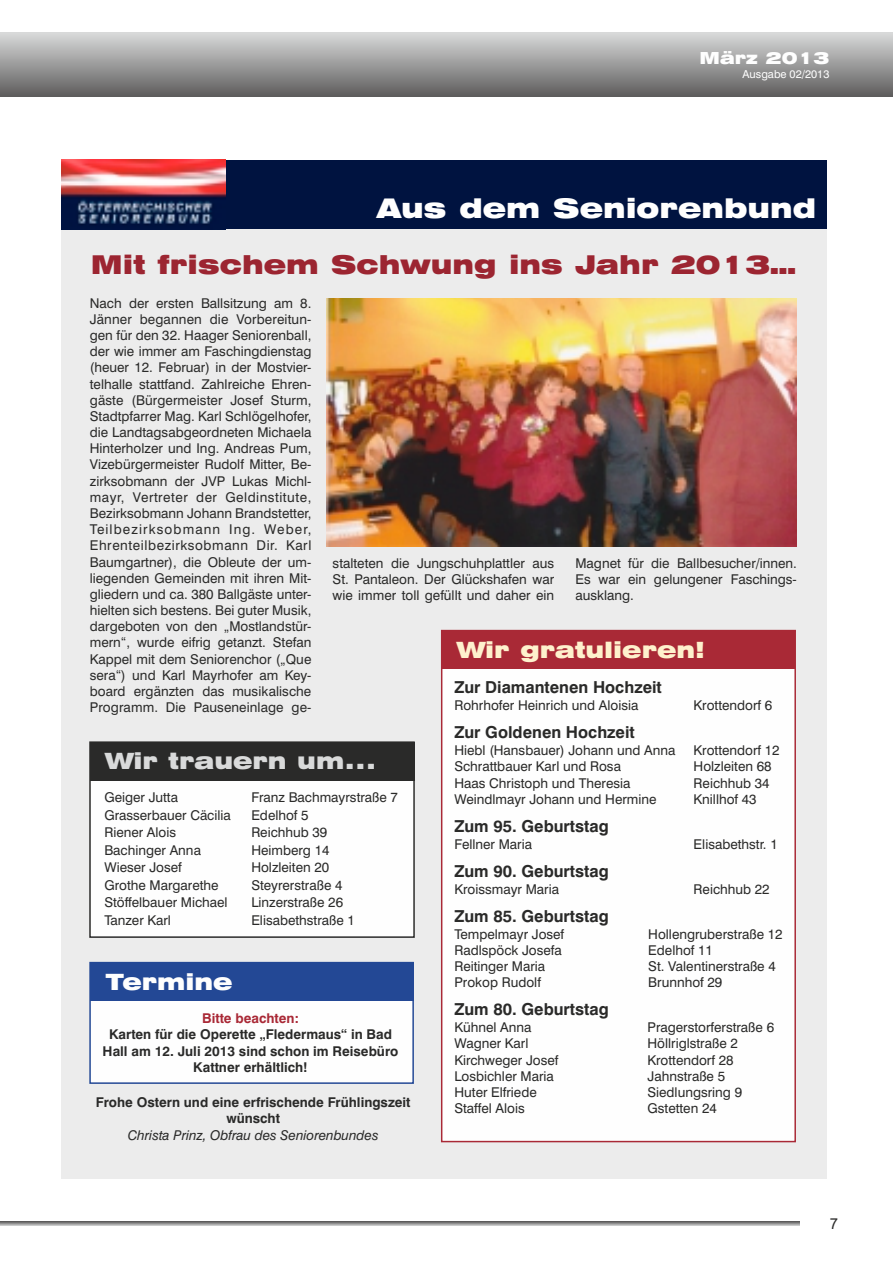
<style>
.page{position:relative;width:893px;height:1263px;background:#fff}
.page>*{position:absolute;margin:0;border:0;box-sizing:border-box;transform-origin:0 0}
.t1{font:900 expanded 27px "Swiss 721 BT";color:#fefefe}
.t2{font:900 expanded 25.8px "Swiss 721 BT";color:#9c2531}
.t3{font:900 expanded 22.35px "Swiss 721 BT";color:#fef1cd}
.t4{font:900 expanded 22.35px "Swiss 721 BT";color:#d9dada}
.t5{font:900 expanded 22.35px "Swiss 721 BT";color:#fefefe}
.t6{font:900 expanded 16.65px "Swiss 721 BT";color:#fefefe}
.t7{font:700 16.5px "Swiss 721 BT";color:#2a2a29}
.t8{font:15px "Arial";color:#2a2a29}
.t9{font:13.5px/16.2px "Swiss 721 BT";color:#2a2a29;text-align:justify}
.t10{font:700 13.5px/16.2px "Swiss 721 BT";color:#2a2a29;text-align:center}
.t11{font:italic 13.5px "Swiss 721 BT";color:#2a2a29}
.t12{font:700 13.5px "Swiss 721 BT";color:#a92936}
.t13{font:11.1px "Swiss 721 BT";color:#fefefe}
</style>
<div class="page">
<div style="left:0;top:33px;width:893px;height:64px;background:linear-gradient(to bottom,#d8d9d9,#5f5e5e)"></div>
<svg style="left:0;top:1221px;width:799px;height:4px;background:#838282"></svg>
<div style="left:61px;top:160px;width:766px;height:70px;background:#001340"></div>
<div style="left:61px;top:230px;width:766px;height:948px;background:#ececec"></div>
<img style="left:61px;top:160px;width:165px;height:65px">
<div style="left:442px;top:630px;width:353px;height:511px;background:#fefefe"></div>
<div style="left:90px;top:1001px;width:323px;height:82px;background:#fefefe"></div>
<div style="left:90px;top:742px;width:324px;height:195px;background:#fefefe"></div>
<div style="left:442px;top:630px;width:353px;height:39px;background:#a92936"></div>
<div style="left:90px;top:962px;width:323px;height:39px;background:#234895"></div>
<div style="left:90px;top:742px;width:324px;height:38px;background:#2a2a29"></div>
<div style="left:89px;top:962px;width:325px;height:122px;border:1px solid #234895"></div>
<div style="left:89px;top:741px;width:326px;height:197px;border:1px solid #2a2a29"></div>
<img style="left:327px;top:299px;width:470px;height:247px">
<p class="t6" style="left:700px;top:51px;width:131px">März 2013</p>
<p class="t13" style="left:743px;top:70px;width:88px">Ausgabe 02/2013</p>
<h1 class="t1" style="left:377px;top:197px;width:441px">Aus dem Seniorenbund</h1>
<h2 class="t2" style="left:91px;top:255px;width:706px">Mit frischem Schwung ins Jahr 2013…</h2>
<p class="t9" style="left:90px;top:296px;width:223px">Nach der ersten Ballsitzung am 8.<br>Jänner begannen die Vorbereitun&shy;gen für den 32. Haager Seniorenball, der wie immer am Faschingdienstag (heuer 12. Februar) in der Mostvier&shy;telhalle stattfand. Zahlreiche Ehren&shy;gäste (Bürgermeister Josef Sturm, Stadtpfarrer Mag. Karl Schlögelhofer, die Landtagsabgeordneten Michaela Hinterholzer und Ing. Andreas Pum, Vizebürgermeister Rudolf Mitter, Be&shy;zirksobmann der JVP Lukas Michl&shy;mayr, Vertreter der Geldinstitute, Bezirksobmann Johann Brandstetter, Teilbezirksobmann Ing. Weber, Ehrenteilbezirksobmann Dir. Karl Baumgartner), die Obleute der um&shy;liegenden Gemeinden mit ihren Mit&shy;gliedern und ca. 380 Ballgäste unter&shy;hielten sich bestens. Bei guter Musik, dargeboten von den „Mostlandstür&shy;mern“, wurde eifrig getanzt. Stefan Kappel mit dem Seniorenchor („Que sera“) und Karl Mayrhofer am Key&shy;board ergänzten das musikalische Programm. Die Pauseneinlage ge-</p>
<p class="t9" style="left:333px;top:556px;width:223px">stalteten die Jungschuhplattler aus St. Pantaleon. Der Glückshafen war wie immer toll gefüllt und daher ein</p>
<p class="t9" style="left:575px;top:556px;width:223px">Magnet für die Ballbesucher/innen.<br>Es war ein gelungener Faschings&shy;ausklang.</p>
<h3 class="t3" style="left:457px;top:641px;width:249px">Wir gratulieren!</h3>
<p class="t7" style="left:454px;top:681px;width:209px">Zur Diamantenen Hochzeit</p>
<p class="t9" style="left:454px;top:699px;width:185px">Rohrhofer Heinrich und Aloisia</p>
<p class="t9" style="left:694px;top:699px;width:80px">Krottendorf 6</p>
<p class="t7" style="left:454px;top:726px;width:182px">Zur Goldenen Hochzeit</p>
<p class="t9" style="left:454px;top:744px;width:223px">Hiebl (Hansbauer) Johann und Anna</p>
<p class="t9" style="left:694px;top:744px;width:88px">Krottendorf 12</p>
<p class="t9" style="left:454px;top:760px;width:168px">Schrattbauer Karl und Rosa</p>
<p class="t9" style="left:694px;top:760px;width:79px">Holzleiten 68</p>
<p class="t9" style="left:454px;top:776px;width:178px">Haas Christoph und Theresia</p>
<p class="t9" style="left:694px;top:776px;width:78px">Reichhub 34</p>
<p class="t9" style="left:454px;top:792px;width:204px">Weindlmayr Johann und Hermine</p>
<p class="t9" style="left:694px;top:792px;width:65px">Knillhof 43</p>
<p class="t7" style="left:454px;top:819px;width:156px">Zum 95. Geburtstag</p>
<p class="t9" style="left:454px;top:837px;width:79px">Fellner Maria</p>
<p class="t9" style="left:694px;top:837px;width:86px">Elisabethstr. 1</p>
<p class="t7" style="left:454px;top:864px;width:156px">Zum 90. Geburtstag</p>
<p class="t9" style="left:454px;top:882px;width:106px">Kroissmayr Maria</p>
<p class="t9" style="left:694px;top:882px;width:78px">Reichhub 22</p>
<p class="t7" style="left:454px;top:909px;width:156px">Zum 85. Geburtstag</p>
<p class="t9" style="left:454px;top:927px;width:111px">Tempelmayr Josef</p>
<p class="t9" style="left:648px;top:927px;width:136px">Hollengruberstraße 12</p>
<p class="t9" style="left:454px;top:943px;width:109px">Radlspöck Josefa</p>
<p class="t9" style="left:648px;top:943px;width:66px">Edelhof 11</p>
<p class="t9" style="left:454px;top:959px;width:92px">Reitinger Maria</p>
<p class="t9" style="left:648px;top:959px;width:129px">St. Valentinerstraße 4</p>
<p class="t9" style="left:454px;top:975px;width:88px">Prokop Rudolf</p>
<p class="t9" style="left:648px;top:975px;width:76px">Brunnhof 29</p>
<p class="t7" style="left:454px;top:1003px;width:156px">Zum 80. Geburtstag</p>
<p class="t9" style="left:454px;top:1020px;width:79px">Kühnel Anna</p>
<p class="t9" style="left:647px;top:1020px;width:128px">Pragerstorferstraße 6</p>
<p class="t9" style="left:454px;top:1037px;width:75px">Wagner Karl</p>
<p class="t9" style="left:647px;top:1037px;width:92px">Höllriglstraße 2</p>
<p class="t9" style="left:454px;top:1053px;width:105px">Kirchweger Josef</p>
<p class="t9" style="left:647px;top:1053px;width:88px">Krottendorf 28</p>
<p class="t9" style="left:454px;top:1069px;width:101px">Losbichler Maria</p>
<p class="t9" style="left:647px;top:1069px;width:79px">Jahnstraße 5</p>
<p class="t9" style="left:454px;top:1085px;width:84px">Huter Elfriede</p>
<p class="t9" style="left:647px;top:1085px;width:96px">Siedlungsring 9</p>
<p class="t9" style="left:454px;top:1101px;width:72px">Staffel Alois</p>
<p class="t9" style="left:647px;top:1101px;width:71px">Gstetten 24</p>
<h3 class="t4" style="left:106px;top:752px;width:272px">Wir trauern um...</h3>
<p class="t9" style="left:104px;top:790px;width:75px">Geiger Jutta</p>
<p class="t9" style="left:251px;top:790px;width:148px">Franz Bachmayrstraße 7</p>
<p class="t9" style="left:104px;top:808px;width:128px">Grasserbauer Cäcilia</p>
<p class="t9" style="left:251px;top:808px;width:59px">Edelhof 5</p>
<p class="t9" style="left:104px;top:825px;width:73px">Riener Alois</p>
<p class="t9" style="left:251px;top:825px;width:78px">Reichhub 39</p>
<p class="t9" style="left:104px;top:843px;width:98px">Bachinger Anna</p>
<p class="t9" style="left:251px;top:843px;width:80px">Heimberg 14</p>
<p class="t9" style="left:104px;top:860px;width:79px">Wieser Josef</p>
<p class="t9" style="left:251px;top:860px;width:79px">Holzleiten 20</p>
<p class="t9" style="left:104px;top:878px;width:116px">Grothe Margarethe</p>
<p class="t9" style="left:251px;top:878px;width:93px">Steyrerstraße 4</p>
<p class="t9" style="left:104px;top:896px;width:125px">Stöffelbauer Michael</p>
<p class="t9" style="left:251px;top:896px;width:93px">Linzerstraße 26</p>
<p class="t9" style="left:104px;top:913px;width:68px">Tanzer Karl</p>
<p class="t9" style="left:251px;top:913px;width:105px">Elisabethstraße 1</p>
<h3 class="t5" style="left:106px;top:973px;width:128px">Termine</h3>
<p class="t12" style="left:202px;top:1013px;width:98px">Bitte beachten:</p>
<p class="t10" style="left:103px;top:1028px;width:297px">Karten für die Operette „Fledermaus“ in Bad<br>Hall am 12. Juli 2013 sind schon im Reisebüro<br>Kattner erhältlich!</p>
<p class="t10" style="left:96px;top:1095px;width:316px">Frohe Ostern und eine erfrischende Frühlingszeit wünscht</p>
<p class="t11" style="left:128px;top:1129px;width:252px">Christa Prinz, Obfrau des Seniorenbundes</p>
<p class="t8" style="left:830px;top:1218px;width:10px">7</p>
</div>
